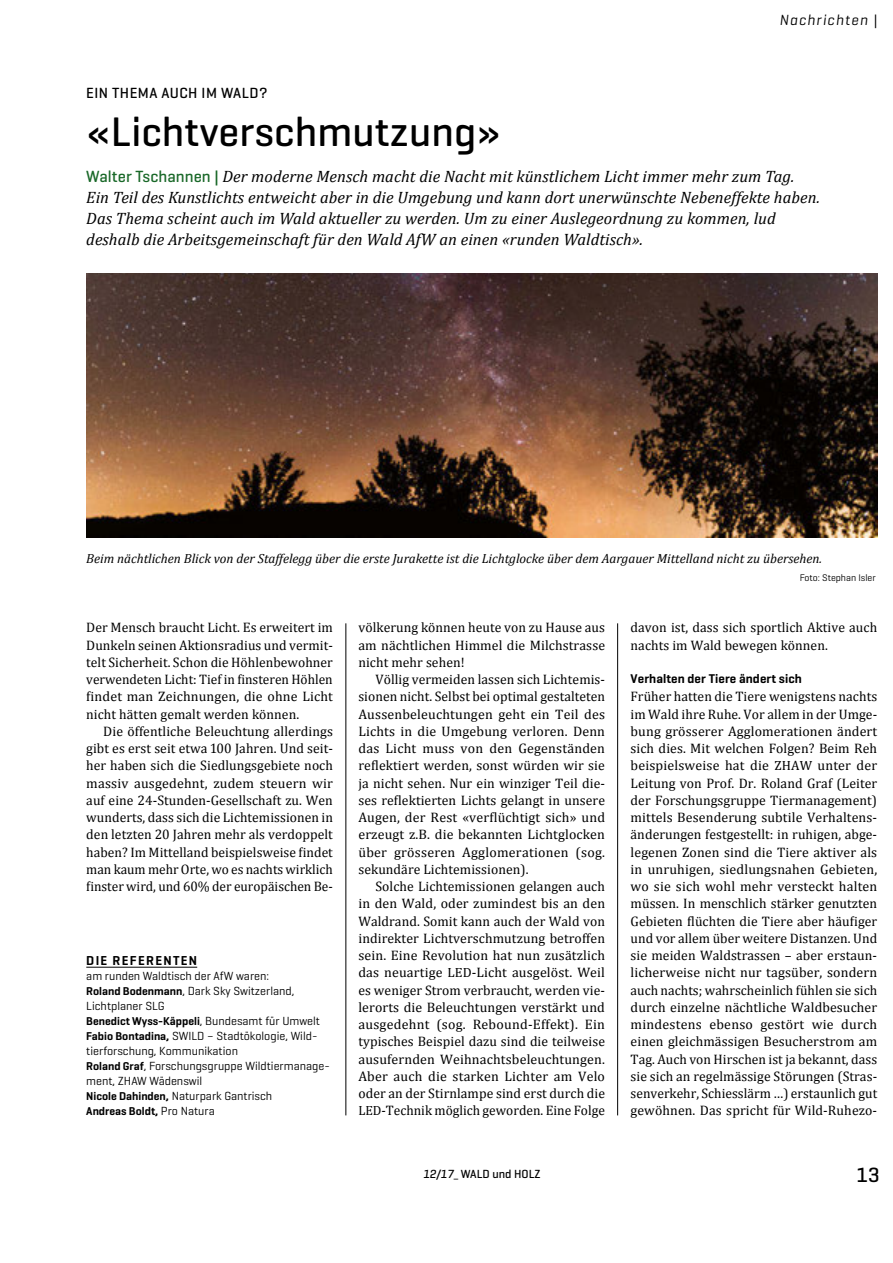
<style>
.page{position:relative;width:893px;height:1263px;background:#fff}
.page>*{position:absolute;margin:0;border:0;box-sizing:border-box;transform-origin:0 0}
.t1{font:500 42px "Geogrotesque";letter-spacing:.005em;color:#000}
.t2{font:500 21px "Geogrotesque";color:#000}
.t3{font:italic 16.5px/21px "Cambria";letter-spacing:.005em;color:#000}
.t4{font:500 15px "Geogrotesque";letter-spacing:.03em;color:#000}
.t5{font:italic 15px "Geogrotesque";letter-spacing:.08em;color:#000}
.t6{font:13.8px/17.2px "Cambria";letter-spacing:.005em;color:#000;text-align:justify}
.t7{font:italic 13.2px "Cambria";color:#000}
.t8{font:600 13.2px "Geogrotesque";letter-spacing:.1em;color:#000}
.t9{font:600 12.9px "Geogrotesque";letter-spacing:.01em;color:#000}
.t10{font:12px/15px "Geogrotesque";color:#000}
.t11{font:500 12px "Geogrotesque";color:#000}
.t12{font:600 11.55px "Geogrotesque";color:#000}
.t13{font:9.75px "Geogrotesque";color:#000}
.s1{font-family:"Geogrotesque";font-weight:500;font-style:normal;color:#196828}
.s2{font-weight:600;font-size:11.55px}
.s3{font-weight:400;font-size:12px}
.s4{font-size:13.35px}
.s5{font-style:italic}
.s6{font-family:"Cambria";font-weight:400}
</style>
<div class="page">
<hr style="left:617px;top:623px;width:1px;height:492px;background:#000">
<hr style="left:346px;top:623px;width:1px;height:492px;background:#000">
<hr style="left:86px;top:967px;width:111px;height:1px;background:#000">
<img style="left:86px;top:274px;width:791px;height:263px">
<p class="t5" style="left:779px;top:11px;width:99px">Nachrichten |</p>
<p class="t4" style="left:86px;top:83px;width:183px">EIN THEMA AUCH IM WALD?</p>
<h1 class="t1" style="left:86px;top:105px;width:416px">«Lichtverschmutzung»</h1>
<p class="t3" style="left:86px;top:166px;width:735px"><span class="s1">Walter Tschannen |</span> Der moderne Mensch macht die Nacht mit künstlichem Licht immer mehr zum Tag.<br>Ein Teil des Kunstlichts entweicht aber in die Umgebung und kann dort unerwünschte Nebeneffekte haben.<br>Das Thema scheint auch im Wald aktueller zu werden. Um zu einer Auslegeordnung zu kommen, lud deshalb die Arbeitsgemeinschaft für den Wald AfW an einen «runden Waldtisch».</p>
<p class="t7" style="left:86px;top:551px;width:737px">Beim nächtlichen Blick von der Staffelegg über die erste Jurakette ist die Lichtglocke über dem Aargauer Mittelland nicht zu übersehen.</p>
<p class="t13" style="left:800px;top:571px;width:78px">Foto: Stephan Isler</p>
<p class="t6" style="left:86px;top:619px;width:248px">der Mensch braucht licht. Es erweitert im dunkeln seinen aktionsradius und vermit&shy;telt Sicherheit. Schon die Höhlenbewohner verwendeten Licht: Tief in finsteren Höhlen findet man Zeichnungen, die ohne Licht nicht hätten gemalt werden können.</p>
<p class="t6" style="left:86px;top:722px;width:248px;text-indent:17px">die öffentliche Beleuchtung allerdings gibt es erst seit etwa 100 Jahren. Und seit&shy;her haben sich die Siedlungsgebiete noch massiv ausgedehnt, zudem steuern wir auf eine 24-Stunden-Gesellschaft zu. Wen wunderts, dass sich die lichtemissionen in den letzten 20 Jahren mehr als verdoppelt haben? Im Mittelland beispielsweise findet man kaum mehr orte, wo es nachts wirklich finster wird, und 60% der europäischen Be-</p>
<p class="t8" style="left:86px;top:953px;width:112px">DIE REFERENTEN</p>
<p class="t10" style="left:86px;top:968px;width:210px">am runden Waldtisch der AfW waren:<br><span class="s2">Roland Bodenmann</span>, Dark Sky Switzerland,<br>Lichtplaner SLG</p>
<p class="t12" style="left:86px;top:1014px;width:235px">Benedict Wyss-Käppeli<span class="s3">, Bundesamt für Umwelt</span></p>
<p class="t10" style="left:86px;top:1028px;width:245px"><span class="s2">Fabio Bontadina,</span> SWILD – Stadtökologie, Wild&shy;tierforschung, Kommunikation<br><span class="s2">Roland Graf</span>, Forschungsgruppe Wildtiermanage&shy;ment, ZHAW Wädenswil<br><span class="s2">Nicole Dahinden,</span> Naturpark Gantrisch</p>
<p class="t12" style="left:86px;top:1104px;width:130px">Andreas Boldt, <span class="s3">Pro Natura</span></p>
<p class="t6" style="left:358px;top:619px;width:248px">völkerung können heute von zu Hause aus am nächtlichen Himmel die Milchstrasse nicht mehr sehen!</p>
<p class="t6" style="left:358px;top:670px;width:248px;text-indent:17px">Völlig vermeiden lassen sich Lichtemis&shy;sionen nicht. Selbst bei optimal gestalteten aussenbeleuchtungen geht ein teil des lichts in die Umgebung verloren. denn das licht muss von den Gegenständen reflektiert werden, sonst würden wir sie ja nicht sehen. Nur ein winziger Teil die&shy;ses reflektierten Lichts gelangt in unsere Augen, der Rest «verflüchtigt sich» und erzeugt z.B. die bekannten lichtglocken über grösseren agglomerationen (sog. sekundäre Lichtemissionen).</p>
<p class="t6" style="left:358px;top:877px;width:248px;text-indent:17px">Solche lichtemissionen gelangen auch in den Wald, oder zumindest bis an den Waldrand. Somit kann auch der Wald von indirekter lichtverschmutzung betroffen sein. Eine revolution hat nun zusätzlich das neuartige <span class="s4">lEd</span>-licht ausgelöst. Weil es weniger Strom verbraucht, werden vie&shy;lerorts die Beleuchtungen verstärkt und ausgedehnt (sog. Rebound-Effekt). Ein typisches Beispiel dazu sind die teilweise ausufernden Weihnachtsbeleuchtungen.<br>Aber auch die starken Lichter am Velo oder an der Stirnlampe sind erst durch die <span class="s4">lEd</span>-technik möglich geworden. Eine Folge</p>
<p class="t6" style="left:631px;top:619px;width:248px">davon ist, dass sich sportlich aktive auch nachts im Wald bewegen können.</p>
<p class="t9" style="left:631px;top:670px;width:173px">Verhalten der Tiere ändert sich</p>
<p class="t6" style="left:631px;top:688px;width:248px">Früher hatten die tiere wenigstens nachts im Wald ihre Ruhe. Vor allem in der Umge&shy;bung grösserer agglomerationen ändert sich dies. Mit welchen Folgen? Beim reh beispielsweise hat die <span class="s4">ZHaW</span> unter der leitung von Prof. dr. roland Graf (leiter der Forschungsgruppe Tiermanagement) mittels Besenderung subtile Verhaltens&shy;änderungen festgestellt: in ruhigen, abge&shy;legenen Zonen sind die tiere aktiver als in unruhigen, siedlungsnahen Gebieten, wo sie sich wohl mehr versteckt halten müssen. in menschlich stärker genutzten Gebieten flüchten die Tiere aber häufiger und vor allem über weitere distanzen. Und sie meiden Waldstrassen – aber erstaun&shy;licherweise nicht nur tagsüber, sondern auch nachts; wahrscheinlich fühlen sie sich durch einzelne nächtliche Waldbesucher mindestens ebenso gestört wie durch einen gleichmässigen Besucherstrom am tag. auch von Hirschen ist ja bekannt, dass sie sich an regelmässige Störungen (Stras&shy;senverkehr, Schiesslärm …) erstaunlich gut gewöhnen. das spricht für Wild-ruhezo-</p>
<p class="t11" style="left:423px;top:1166px;width:119px"><span class="s5">12/17</span><span class="s6">_</span> WALD und HOLZ</p>
<h2 class="t2" style="left:856px;top:1162px;width:25px">13</h2>
</div>
